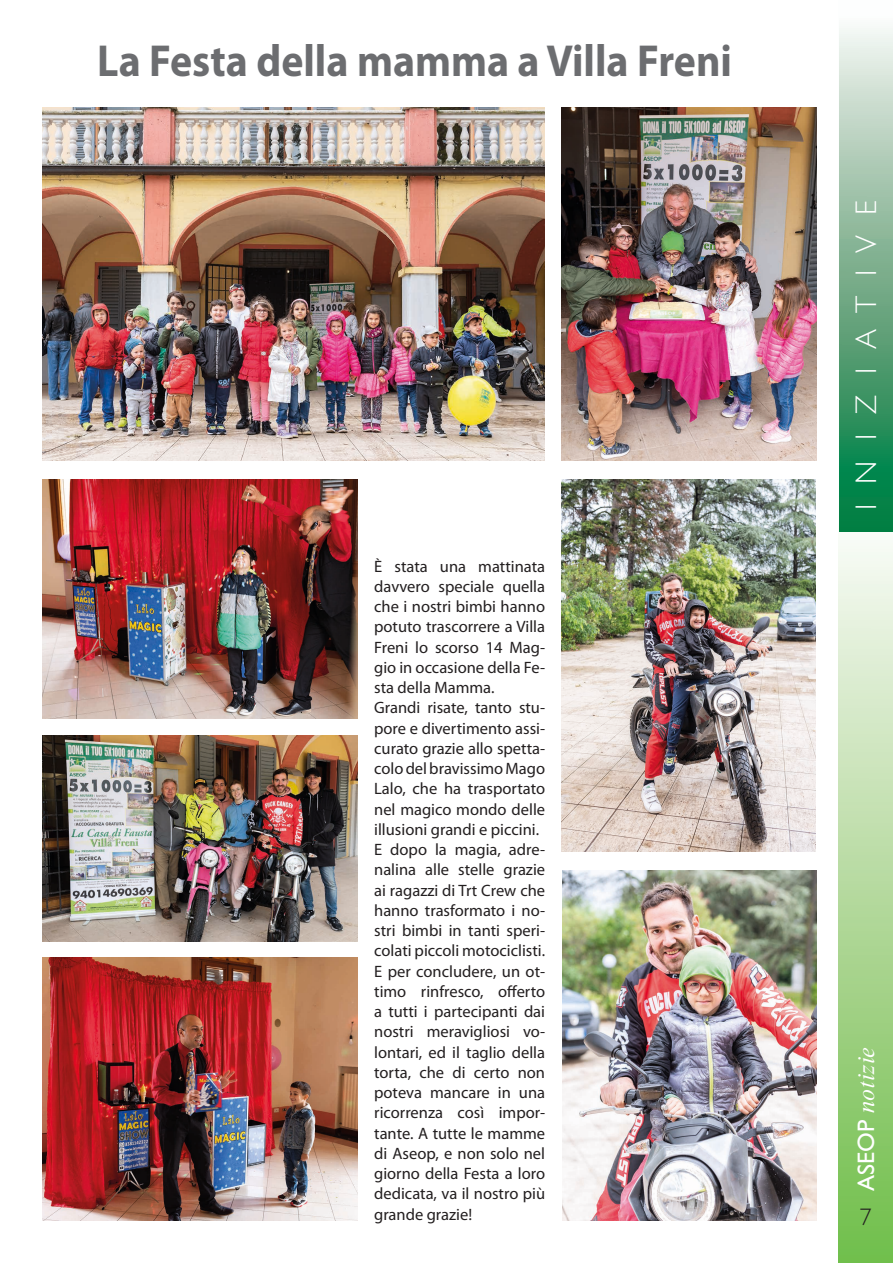
<style>
.page{position:relative;width:893px;height:1263px;background:#fff}
.page>*{position:absolute;margin:0;border:0;box-sizing:border-box;transform-origin:0 0}
.Nessuna_spaziatura{font:700 45px "Myriad Pro";color:#6c6d70;scale:.93 1}
.t1{font:300 30px "Gill Sans Std";letter-spacing:.68em;color:#fff}
.t2{font:italic 24px "Times New Roman MT Std";color:#fff}
.t3{font:300 24px "Gill Sans Std";color:#231f20}
.t4{font:16.5px/20.2px "Myriad Pro";color:#231f20;text-align:justify}
.s1{font-family:"Gill Sans Std";font-style:normal}
</style>
<div class="page">
<svg style="left:839px;top:531px;width:54px;height:732px;background:#b3da9e"></svg>
<svg style="left:839px;top:28px;width:54px;height:503px;background:#74b08e"></svg>
<img style="left:43px;top:108px;width:501px;height:352px">
<img style="left:561px;top:479px;width:255px;height:372px">
<img style="left:43px;top:479px;width:314px;height:240px">
<img style="left:43px;top:958px;width:314px;height:262px">
<img style="left:562px;top:870px;width:254px;height:350px">
<img style="left:561px;top:108px;width:255px;height:352px">
<img style="left:43px;top:736px;width:314px;height:205px">
<p class="Nessuna_spaziatura" style="left:97px;top:36px;width:684px">La Festa della mamma a Villa Freni</p>
<p class="t4" style="left:374px;top:556px;width:172px">È stata una mattinata davvero speciale quella che i nostri bimbi hanno potuto trascorrere a Villa Freni lo scorso 14 Mag&shy;gio in occasione della Fe&shy;sta della Mamma.</p>
<p class="t4" style="left:374px;top:698px;width:172px">Grandi risate, tanto stu&shy;pore e divertimento assi-</p>
<p class="t4" style="left:374px;top:738px;width:172px">curato grazie allo spetta&shy;colo del bravissimo Mago Lalo, che ha trasportato nel magico mondo delle illusioni grandi e piccini.</p>
<p class="t4" style="left:374px;top:840px;width:172px">E dopo la magia, adre&shy;nalina alle stelle grazie ai ragazzi di Trt Crew che hanno trasformato i no&shy;stri bimbi in tanti speri&shy;colati piccoli motociclisti.</p>
<p class="t4" style="left:374px;top:961px;width:172px">E per concludere, un ot&shy;timo rinfresco, offerto a tutti i partecipanti dai nostri meravigliosi vo&shy;lontari, ed il taglio della torta, che di certo non poteva mancare in una ricorrenza così impor&shy;tante. A tutte le mamme di Aseop, e non solo nel giorno della Festa a loro dedicata, va il nostro più grande grazie!</p>
<p class="t1" style="left:849px;top:510px;width:311px;rotate:-90deg">INIZIATIVE</p>
<h3 class="t2" style="left:853px;top:1191px;width:145px;rotate:-90deg"><span class="s1">ASEOP</span> notizie</h3>
<h3 class="t3" style="left:860px;top:1204px;width:13px">7</h3>
</div>
